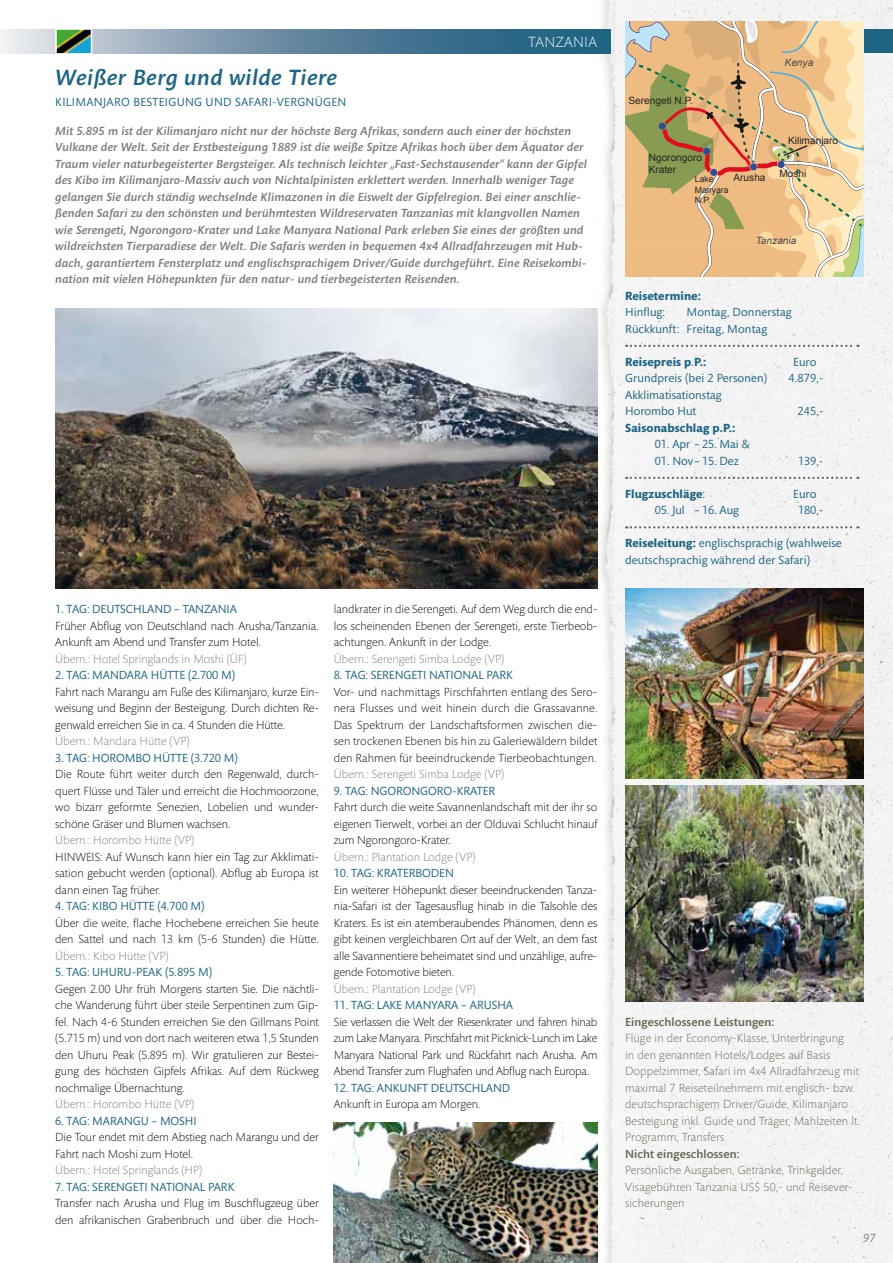
<style>
.page{position:relative;width:893px;height:1263px;background:#fff}
.page>*{position:absolute;margin:0;border:0;box-sizing:border-box;transform-origin:0 0}
.t1{font:italic 500 22.5px "Mundo Sans Std";letter-spacing:.025em;color:#1e6483}
.t2{font:300 15px "Mundo Sans Std";letter-spacing:.025em;color:#fff}
.t3{font:300 12px/16.5px "Mundo Sans Std";letter-spacing:-.005em;color:#000;text-align:justify}
.t4{font:italic 500 12px/16.5px "Mundo Sans Std";letter-spacing:.01em;color:#7b7c7e}
.t5{font:12px/16.5px "Mundo Sans Std";letter-spacing:-.005em;color:#1e6483}
.t6{font:300 12px/16.5px "Mundo Sans Std";letter-spacing:.01em;color:#666553}
.t7{font:300 12px "Mundo Sans Std";color:#7b7c7e}
.t8{font:700 12px "Mundo Sans Std";letter-spacing:.01em;color:#1e6483}
.t9{font:500 12px "Mundo Sans Std";letter-spacing:.01em;color:#666553}
.t10{font:12px "Mundo Sans Std";letter-spacing:.025em;color:#1e6483}
.t11{font:italic 12px "Mundo Sans Std";color:#7b7c7e}
.t12{font:10.05px/12px "Arial";color:#282423}
.t13{font:italic 10.05px "Arial";color:#514d4a}
.t14{font:8.55px/10.4px "Arial";color:#282423}
.s1{font-weight:400}
.s2{font-weight:700}
</style>
<div class="page">
<img style="left:583px;top:0;width:310px;height:1263px">
<svg style="left:0;top:30px;width:610px;height:23px;background:#688da4"></svg>
<svg style="left:626px;top:345px;width:232px;height:2px"></svg>
<svg style="left:626px;top:477px;width:232px;height:2px"></svg>
<svg style="left:626px;top:526px;width:232px;height:2px"></svg>
<svg style="left:55px;top:29px;width:38px;height:25px"></svg>
<div style="left:863px;top:30px;width:30px;height:23px;background:#1e6483"></div>
<svg style="left:625px;top:21px;width:238px;height:255px;background:#debc89"></svg>
<img style="left:334px;top:1123px;width:263px;height:140px">
<img style="left:625px;top:589px;width:238px;height:189px">
<img style="left:55px;top:308px;width:542px;height:281px">
<img style="left:625px;top:785px;width:238px;height:216px">
<p class="t2" style="left:529px;top:34px;width:70px">TANZANIA</p>
<h1 class="t1" style="left:55px;top:65px;width:283px">Weißer Berg und wilde Tiere</h1>
<p class="t10" style="left:55px;top:95px;width:293px">KILIMANJARO BESTEIGUNG UND SAFARI-VERGNÜGEN</p>
<p class="t12" style="left:628px;top:95px;width:66px">Serengeti N.P.</p>
<p class="t13" style="left:785px;top:56px;width:30px">Kenya</p>
<p class="t4" style="left:55px;top:123px;width:533px">Mit 5.895 m ist der Kilimanjaro nicht nur der höchste Berg Afrikas, sondern auch einer der höchsten Vulkane der Welt. Seit der Erstbesteigung 1889 ist die weiße Spitze Afrikas hoch über dem Äquator der Traum vieler naturbegeisterter Bergsteiger. Als technisch leichter „Fast-Sechstausender“ kann der Gipfel des Kibo im Kilimanjaro-Massiv auch von Nichtalpinisten erklettert werden. Innerhalb weniger Tage gelangen Sie durch ständig wechselnde Klimazonen in die Eiswelt der Gipfelregion. Bei einer anschlie&shy;ßenden Safari zu den schönsten und berühmtesten Wildreservaten Tanzanias mit klangvollen Namen wie Serengeti, Ngorongoro-Krater und Lake Manyara National Park erleben Sie eines der größten und wildreichsten Tierparadiese der Welt. Die Safaris werden in bequemen 4x4 Allradfahrzeugen mit Hub&shy;dach, garantiertem Fensterplatz und englischsprachigem Driver/Guide durchgeführt. Eine Reisekombi&shy;nation mit vielen Höhepunkten für den natur- und tierbegeisterten Reisenden.</p>
<p class="t5" style="left:55px;top:601px;width:183px">1. TAG: DEUTSCHLAND – TANZANIA</p>
<p class="t3" style="left:55px;top:618px;width:265px">Früher Abflug von Deutschland nach Arusha/Tanzania.<br>Ankunft am Abend und Transfer zum Hotel.</p>
<p class="t7" style="left:55px;top:652px;width:193px">Übern.: Hotel Springlands in Moshi (ÜF)</p>
<p class="t5" style="left:55px;top:667px;width:181px">2. TAG: MANDARA HÜTTE (2.700 M)</p>
<p class="t3" style="left:55px;top:684px;width:265px">Fahrt nach Marangu am Fuße des Kilimanjaro, kurze Ein&shy;weisung und Beginn der Besteigung. Durch dichten Re&shy;genwald erreichen Sie in ca. 4 Stunden die Hütte.</p>
<p class="t7" style="left:55px;top:735px;width:136px">Übern.: Mandara Hütte (VP)</p>
<p class="t5" style="left:55px;top:750px;width:184px">3. TAG: HOROMBO HÜTTE (3.720 M)</p>
<p class="t3" style="left:55px;top:766px;width:265px">Die Route führt weiter durch den Regenwald, durch&shy;quert Flüsse und Täler und erreicht die Hochmoorzone, wo bizarr geformte Senezien, Lobelien und wunder&shy;schöne Gräser und Blumen wachsen.</p>
<p class="t7" style="left:55px;top:834px;width:141px">Übern.: Horombo Hütte (VP)</p>
<p class="t3" style="left:55px;top:849px;width:265px">HINWEIS: Auf Wunsch kann hier ein Tag zur Akklimati&shy;sation gebucht werden (optional). Abflug ab Europa ist dann einen Tag früher.</p>
<p class="t5" style="left:55px;top:898px;width:151px">4. TAG: KIBO HÜTTE (4.700 M)</p>
<p class="t3" style="left:55px;top:915px;width:265px">Über die weite, flache Hochebene erreichen Sie heute den Sattel und nach 13 km (5-6 Stunden) die Hütte.</p>
<p class="t7" style="left:55px;top:949px;width:115px">Übern.: Kibo Hütte (VP)</p>
<p class="t5" style="left:55px;top:964px;width:158px">5. TAG: UHURU-PEAK (5.895 M)</p>
<p class="t3" style="left:55px;top:981px;width:265px">Gegen 2.00 Uhr früh Morgens starten Sie. Die nächtli&shy;che Wanderung führt über steile Serpentinen zum Gip&shy;fel. Nach 4-6 Stunden erreichen Sie den Gillmans Point (5.715 m) und von dort nach weiteren etwa 1,5 Stunden den Uhuru Peak (5.895 m). Wir gratulieren zur Bestei&shy;gung des höchsten Gipfels Afrikas. Auf dem Rückweg nochmalige Übernachtung.</p>
<p class="t7" style="left:55px;top:1098px;width:141px">Übern.: Horombo Hütte (VP)</p>
<p class="t5" style="left:55px;top:1113px;width:143px">6. TAG: MARANGU – MOSHI</p>
<p class="t3" style="left:55px;top:1129px;width:265px">Die Tour endet mit dem Abstieg nach Marangu und der<br>Fahrt nach Moshi zum Hotel.</p>
<p class="t7" style="left:55px;top:1164px;width:149px">Übern.: Hotel Springlands (HP)</p>
<p class="t5" style="left:55px;top:1179px;width:181px">7. TAG: SERENGETI NATIONAL PARK</p>
<p class="t3" style="left:55px;top:1195px;width:265px">Transfer nach Arusha und Flug im Buschflugzeug über den afrikanischen Grabenbruch und über die Hoch-</p>
<p class="t3" style="left:334px;top:601px;width:265px">landkrater in die Serengeti. Auf dem Weg durch die end&shy;los scheinenden Ebenen der Serengeti, erste Tierbeob&shy;achtungen. Ankunft in der Lodge.</p>
<p class="t7" style="left:334px;top:652px;width:172px">Übern.: Serengeti Simba Lodge (VP)</p>
<p class="t5" style="left:334px;top:667px;width:181px">8. TAG: SERENGETI NATIONAL PARK</p>
<p class="t3" style="left:334px;top:684px;width:265px">Vor- und nachmittags Pirschfahrten entlang des Sero&shy;nera Flusses und weit hinein durch die Grassavanne.<br>Das Spektrum der Landschaftsformen zwischen die&shy;sen trockenen Ebenen bis hin zu Galeriewäldern bildet den Rahmen für beeindruckende Tierbeobachtungen.</p>
<p class="t7" style="left:334px;top:768px;width:172px">Übern.: Serengeti Simba Lodge (VP)</p>
<p class="t5" style="left:334px;top:783px;width:163px">9. TAG: NGORONGORO-KRATER</p>
<p class="t3" style="left:334px;top:799px;width:265px">Fahrt durch die weite Savannenlandschaft mit der ihr so eigenen Tierwelt, vorbei an der Olduvai Schlucht hinauf zum Ngorongoro-Krater.</p>
<p class="t7" style="left:334px;top:850px;width:143px">Übern.: Plantation Lodge (VP)</p>
<p class="t5" style="left:334px;top:865px;width:122px">10. TAG: KRATERBODEN</p>
<p class="t3" style="left:334px;top:882px;width:265px">Ein weiterer Höhepunkt dieser beeindruckenden Tanza&shy;nia-Safari ist der Tagesausflug hinab in die Talsohle des Kraters. Es ist ein atemberaubendes Phänomen, denn es gibt keinen vergleichbaren Ort auf der Welt, an dem fast alle Savannentiere beheimatet sind und unzählige, aufre&shy;gende Fotomotive bieten.</p>
<p class="t7" style="left:334px;top:982px;width:143px">Übern.: Plantation Lodge (VP)</p>
<p class="t5" style="left:334px;top:997px;width:181px">11. TAG: LAKE MANYARA – ARUSHA</p>
<p class="t3" style="left:334px;top:1014px;width:265px">Sie verlassen die Welt der Riesenkrater und fahren hinab zum Lake Manyara. Pirschfahrt mit Picknick-Lunch im Lake Manyara National Park und Rückfahrt nach Arusha. Am Abend Transfer zum Flughafen und Abflug nach Europa.</p>
<p class="t5" style="left:334px;top:1080px;width:178px">12. TAG: ANKUNFT DEUTSCHLAND</p>
<p class="t3" style="left:334px;top:1096px;width:148px">Ankunft in Europa am Morgen.</p>
<p class="t12" style="left:649px;top:152px;width:55px">Ngorongoro<br>Krater</p>
<p class="t14" style="left:695px;top:174px;width:20px">Lake</p>
<p class="t12" style="left:733px;top:172px;width:34px">Arusha</p>
<p class="t14" style="left:695px;top:185px;width:35px">Manyara<br>N.P.</p>
<p class="t12" style="left:788px;top:134px;width:52px">Kilimanjaro</p>
<p class="t12" style="left:779px;top:168px;width:29px">Moshi</p>
<p class="t13" style="left:756px;top:234px;width:42px">Tanzania</p>
<p class="t8" style="left:625px;top:289px;width:77px">Reisetermine:</p>
<p class="t5" style="left:625px;top:304px;width:42px">Hinflug:</p>
<p class="t5" style="left:625px;top:304px;width:168px;text-indent:62px">Montag, Donnerstag<br>Rückkunft: Freitag, Montag</p>
<p class="t8" style="left:625px;top:355px;width:83px">Reisepreis p<span class="s1">.</span>P.:</p>
<p class="t5" style="left:793px;top:354px;width:25px">Euro</p>
<p class="t5" style="left:625px;top:370px;width:144px">Grundpreis (bei 2 Personen)</p>
<p class="t5" style="left:788px;top:370px;width:37px">4.879,-</p>
<p class="t5" style="left:625px;top:387px;width:98px">Akklimatisationstag<br>Horombo Hut</p>
<p class="t5" style="left:797px;top:403px;width:28px">245,-</p>
<p class="t8" style="left:625px;top:421px;width:112px">Saisonabschlag p.P.:</p>
<p class="t5" style="left:655px;top:436px;width:96px">01. Apr – 25. Mai &amp;</p>
<p class="t5" style="left:655px;top:453px;width:86px">01. Nov– 15. Dez</p>
<p class="t5" style="left:798px;top:453px;width:27px">139,-</p>
<p class="t8" style="left:625px;top:487px;width:82px">Flugzuschläge<span class="s1">:</span></p>
<p class="t5" style="left:793px;top:486px;width:25px">Euro</p>
<p class="t5" style="left:655px;top:502px;width:86px">05. Jul – 16. Aug</p>
<p class="t5" style="left:798px;top:502px;width:27px">180,-</p>
<p class="t5" style="left:625px;top:535px;width:218px"><span class="s2">Reiseleitung:</span> englischsprachig (wahlweise deutschsprachig während der Safari)</p>
<p class="t9" style="left:625px;top:1015px;width:151px">Eingeschlossene Leistungen:</p>
<p class="t6" style="left:625px;top:1030px;width:237px">Flüge in der Economy-Klasse, Unterbringung<br>in den genannten Hotels/Lodges auf Basis Doppelzimmer, Safari im 4x4 Allradfahrzeug mit maximal 7 Reiseteilnehmern mit englisch- bzw. deutschsprachigem Driver/Guide, Kilimanjaro Besteigung inkl. Guide und Träger, Mahlzeiten lt.<br>Programm, Transfers</p>
<p class="t9" style="left:625px;top:1147px;width:116px">Nicht eingeschlossen:</p>
<p class="t6" style="left:625px;top:1162px;width:229px">Persönliche Ausgaben, Getränke, Trinkgelder,<br>Visagebühren Tanzania US$ 50,- und Reisever&shy;sicherungen</p>
<p class="t11" style="left:863px;top:1231px;width:14px">97</p>
</div>
